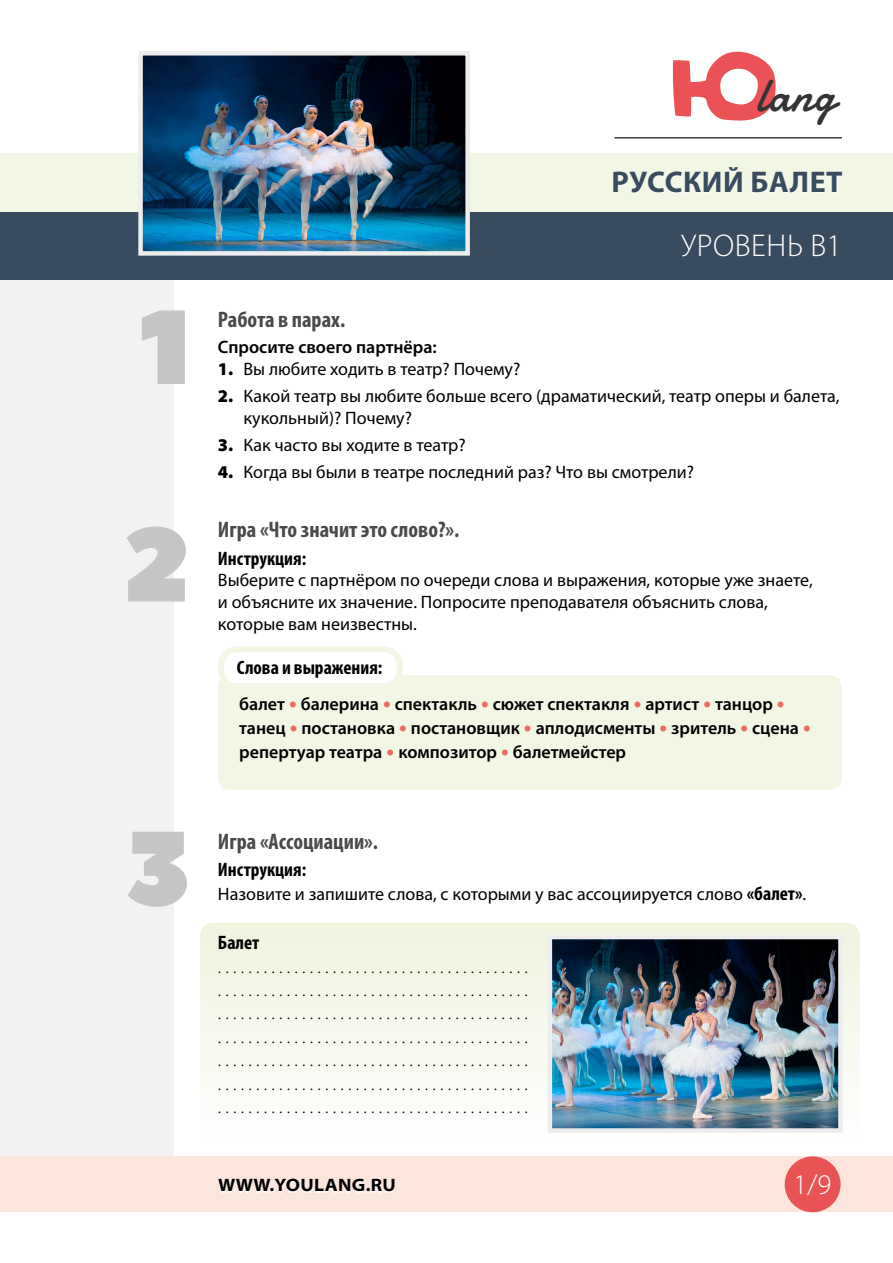
<style>
.page{position:relative;width:893px;height:1263px;background:#fff}
.page>*{position:absolute;margin:0;border:0;box-sizing:border-box;transform-origin:0 0}
.t1{font:105px "Peace Sans";color:#c6c6c6}
.t2{font:48.45px "Damion";color:#353434}
.t3{font:300 31.5px "Myriad Pro";letter-spacing:.02em;color:#fff}
.t4{font:700 30px "Myriad Pro";letter-spacing:.02em;color:#394b5f}
.t5{font:300 28.5px "Myriad Pro";color:#fff}
.t6{font:700 condensed 22.5px "Myriad Pro";color:#4a4a49}
.t7{font:300 19.5px/23.4px "Myriad Pro";color:#000;text-align:justify}
.t8{font:700 condensed 19.5px "Myriad Pro";color:#000}
.t9{font:18px/21.6px "Myriad Pro";color:#000}
.t10{font:600 18px/24px "Myriad Pro";color:#000}
.t11{font:700 semi-expanded 18px "Myriad Pro";letter-spacing:.02em;color:#000}
.s1{font-weight:900}
.s2{font-weight:700;font-stretch:condensed;font-size:19.5px}
</style>
<div class="page">
<div style="left:200px;top:923px;width:660px;height:221px;background:linear-gradient(to bottom,#eef3dd,#fefefe);border-radius:13px"></div>
<div style="left:0;top:153px;width:893px;height:63px;background:#f2f6e5"></div>
<div style="left:0;top:213px;width:173px;height:956px;background:#f3f2f2"></div>
<div style="left:0;top:1156px;width:893px;height:56px;background:#fce5dd"></div>
<svg style="left:218px;top:1180px;width:177px;height:13px"></svg>
<div style="left:785px;top:1156px;width:56px;height:56px;background:#e85454;border-radius:50%"></div>
<hr style="left:614px;top:137px;width:228px;height:1px;background:#000">
<svg style="left:672px;top:51px;width:104px;height:70px"></svg>
<div style="left:0;top:213px;width:893px;height:67px;background:#394b5f"></div>
<img style="left:143px;top:56px;width:322px;height:195px">
<div style="left:138px;top:51px;width:332px;height:205px;border:4px solid #ededed"></div>
<div style="left:613px;top:168px;width:230px;height:26px;background:#fff;opacity:.75"></div>
<div style="left:218px;top:675px;width:624px;height:115px;background:#f2f6e5;border-radius:13px"></div>
<div style="left:221px;top:649px;width:179px;height:37px;background:#fff;border-radius:16px"></div>
<div style="left:218px;top:646px;width:185px;height:43px;border:6px solid #f2f6e5;border-radius:16px"></div>
<img style="left:553px;top:940px;width:285px;height:188px">
<div style="left:548px;top:935px;width:295px;height:198px;border:4px solid #ededed"></div>
<h1 class="t1" style="left:140px;top:277px;width:53px">1</h1>
<h1 class="t1" style="left:122px;top:494px;width:70px">2</h1>
<h1 class="t1" style="left:124px;top:798px;width:68px">3</h1>
<h2 class="t2" style="left:757px;top:63px;width:80px">lang</h2>
<h3 class="t4" style="left:612px;top:162px;width:233px">РУССКИЙ БАЛЕТ</h3>
<h3 class="t3" style="left:681px;top:228px;width:162px">УРОВЕНЬ B1</h3>
<p class="t6" style="left:218px;top:307px;width:129px">Работа в парах.</p>
<p class="t10" style="left:218px;top:334px;width:220px">Спросите своего партнёра:</p>
<p class="t9" style="left:218px;top:359px;width:304px"><span class="s1">1.</span> Вы любите ходить в театр? Почему?</p>
<p class="t9" style="left:243px;top:385px;width:598px;line-height:22.5px;text-indent:-26px"><span class="s1">2.</span> Какой театр вы любите больше всего (драматический, театр оперы и балета, кукольный)? Почему?</p>
<p class="t9" style="left:218px;top:435px;width:249px"><span class="s1">3.</span> Как часто вы ходите в театр?</p>
<p class="t9" style="left:218px;top:461px;width:478px"><span class="s1">4.</span> Когда вы были в театре последний раз? Что вы смотрели?</p>
<p class="t6" style="left:218px;top:517px;width:243px">Игра «Что значит это слово?».</p>
<p class="t8" style="left:218px;top:547px;width:90px">Инструкция:</p>
<p class="t9" style="left:218px;top:570px;width:596px">Выберите c партнёром по очереди слова и выражения, которые уже знаете, и объясните их значение. Попросите преподавателя объяснить слова, которые вам неизвестны.</p>
<p class="t8" style="left:237px;top:657px;width:147px">Слова и выражения:</p>
<p class="t10" style="left:239px;top:691px;width:561px">балет балерина спектакль сюжет спектакля артист танцор танец постановка постановщик аплодисменты зритель сцена репертуар театра композитор балетмейстер</p>
<p class="t6" style="left:218px;top:829px;width:162px">Игра «Ассоциации».</p>
<p class="t8" style="left:218px;top:859px;width:90px">Инструкция:</p>
<p class="t9" style="left:218px;top:883px;width:590px">Назовите и запишите слова, с которыми у вас ассоциируется слово <span class="s2">«балет»</span>.</p>
<p class="t8" style="left:218px;top:932px;width:43px">Балет</p>
<p class="t7" style="left:218px;top:955px;width:311px">. . . . . . . . . . . . . . . . . . . . . . . . . . . . . . . . . . . . . . . . . . . . . . . . . . . . . . . . . . . . . . . . . . . . . . . . . . . . . . . . . . . . . . . . . . . . . . . . . . . . . . . . . . . . . . . . . . . . . . . . . . . . . . . . . . . . . . . . . . . . . . . . . . . . . . . . . . . . . . . . . . . . . . . . . . . . . . . . . . . . . . . . . . . . . . . . . . . . . . . . . . . . . . . . . . . . . . . . . . . . . . . . . . . . . . . . . . . . . . . . . . . . . . . . . . . . . . . . . . . . . . . . . . . . . . . . . . . . . . . . . . . . . . .</p>
<p class="t11" style="left:218px;top:1175px;width:179px">WWW.YOULANG.RU</p>
<h3 class="t5" style="left:793px;top:1169px;width:39px">1/9</h3>
</div>
